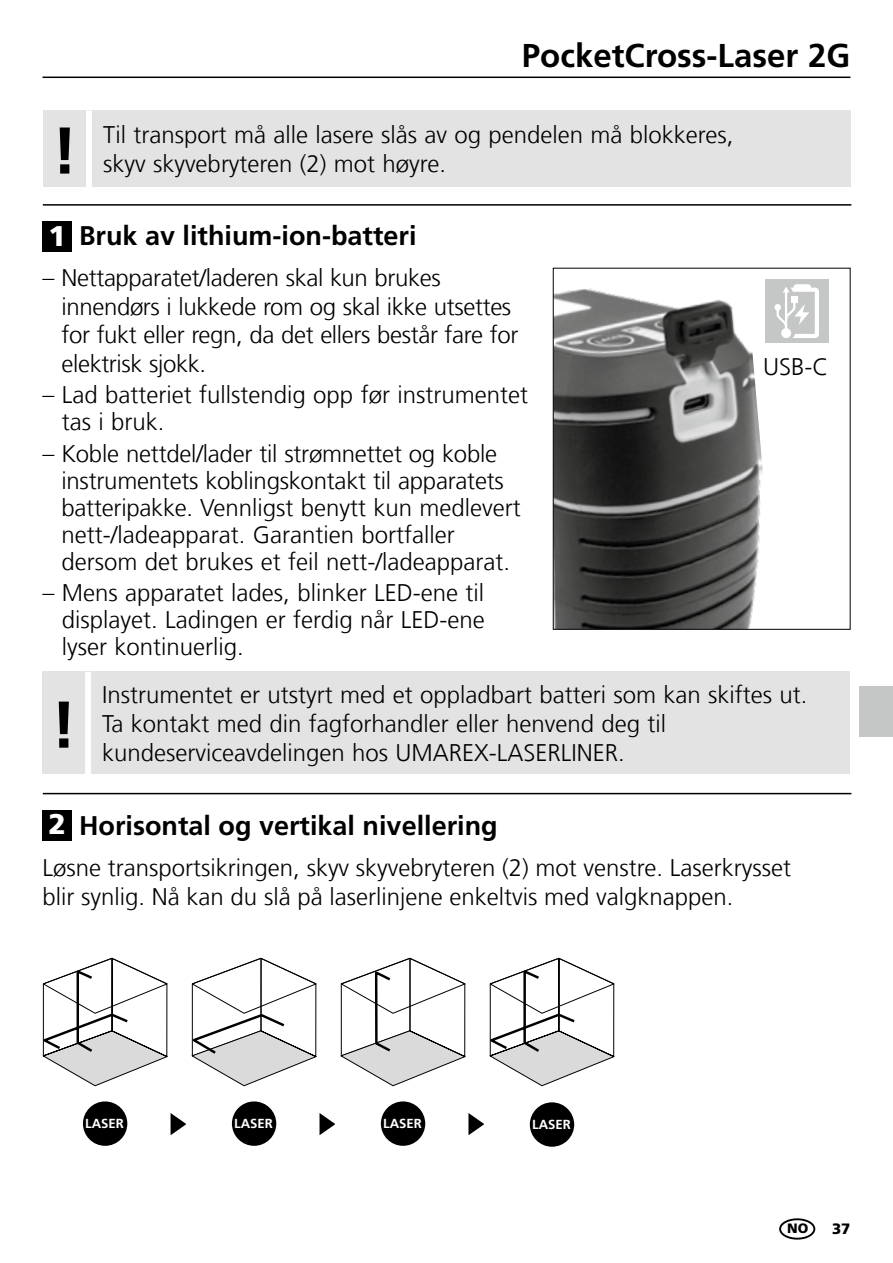
<style>
.page{position:relative;width:893px;height:1263px;background:#fff}
.page>*{position:absolute;margin:0;border:0;box-sizing:border-box;transform-origin:0 0}
.t1{font:700 66px "Frutiger LT Com";color:#000}
.t2{font:700 33px "Frutiger LT Com";color:#000}
.t3{font:900 28.5px "Frutiger LT Com";color:#fff}
.t4{font:700 27px "Frutiger LT Com";color:#000}
.t5{font:300 24px/27px "Frutiger LT Com";color:#000}
.t6{font:900 15px "Frutiger LT Com";color:#000}
.t7{font:900 13.5px "Frutiger LT Com";color:#000}
.t8{font:700 13.2px "Frutiger LT Com";color:#fff}
</style>
<div class="page">
<hr style="left:43px;top:77px;width:807px;height:1px;background:#000">
<hr style="left:43px;top:204px;width:808px;height:2px;background:#000">
<div style="left:43px;top:221px;width:29px;height:30px;background:#000"></div>
<div style="left:765px;top:279px;width:63px;height:64px;background:#c5c6c6"></div>
<svg style="left:777px;top:284px;width:42px;height:54px"></svg>
<img style="left:555px;top:288px;width:222px;height:340px">
<div style="left:553px;top:268px;width:297px;height:362px;border:1px solid #000"></div>
<hr style="left:43px;top:793px;width:808px;height:1px;background:#000">
<div style="left:83px;top:1101px;width:44px;height:45px;background:#000;border-radius:50%"></div>
<div style="left:232px;top:1101px;width:44px;height:45px;background:#000;border-radius:50%"></div>
<div style="left:381px;top:1101px;width:44px;height:45px;background:#000;border-radius:50%"></div>
<svg style="left:170px;top:1113px;width:16px;height:22px"></svg>
<svg style="left:319px;top:1113px;width:16px;height:22px"></svg>
<svg style="left:468px;top:1113px;width:16px;height:22px"></svg>
<div style="left:530px;top:1102px;width:44px;height:45px;background:#000;border-radius:50%"></div>
<svg style="left:192px;top:958px;width:124px;height:128px"></svg>
<svg style="left:43px;top:958px;width:124px;height:128px"></svg>
<svg style="left:341px;top:958px;width:124px;height:128px"></svg>
<div style="left:43px;top:810px;width:29px;height:30px;background:#000"></div>
<svg style="left:490px;top:958px;width:124px;height:128px"></svg>
<div style="left:43px;top:672px;width:807px;height:102px;background:#e3e3e3"></div>
<div style="left:85px;top:672px;width:6px;height:102px;background:#fff"></div>
<div style="left:43px;top:111px;width:808px;height:76px;background:#e3e3e3"></div>
<div style="left:86px;top:111px;width:6px;height:76px;background:#fff"></div>
<div style="left:779px;top:1218px;width:36px;height:21px;border:2px solid #000;border-radius:50%"></div>
<div style="left:859px;top:686px;width:34px;height:51px;background:#c5c6c6"></div>
<h1 class="t1" style="left:52px;top:112px;width:27px">!</h1>
<h2 class="t2" style="left:522px;top:36px;width:330px">PocketCross-Laser 2G</h2>
<p class="t5" style="left:103px;top:122px;width:632px">Til transport må alle lasere slås av og pendelen må blokkeres,</p>
<p class="t5" style="left:103px;top:151px;width:345px">skyv skyvebryteren (2) mot høyre.</p>
<p class="t4" style="left:79px;top:220px;width:339px">Bruk av lithium-ion-batteri</p>
<p class="t5" style="left:61px;top:263px;width:458px;line-height:28.8px;text-indent:-19px">– Nettapparatet/laderen skal kun brukes innendørs i lukkede rom og skal ikke utsettes for fukt eller regn, da det ellers består fare for elektrisk sjokk.</p>
<p class="t5" style="left:62px;top:382px;width:468px;text-indent:-19px">– Lad batteriet fullstendig opp før instrumentet tas i bruk.</p>
<p class="t5" style="left:61px;top:440px;width:461px;text-indent:-19px">– Koble nettdel/lader til strømnettet og koble instrumentets koblingskontakt til apparatets batteripakke. Vennligst benytt kun medlevert nett-/ladeapparat. Garantien bortfaller dersom det brukes et feil nett-/ladeapparat.</p>
<p class="t5" style="left:62px;top:579px;width:424px;text-align:justify;text-indent:-19px">– Mens apparatet lades, blinker LED-ene til displayet. Ladingen er ferdig når LED-ene lyser kontinuerlig.</p>
<p class="t3" style="left:48px;top:219px;width:19px">1</p>
<p class="t5" style="left:763px;top:354px;width:67px">USB-C</p>
<h1 class="t1" style="left:51px;top:686px;width:27px">!</h1>
<p class="t5" style="left:102px;top:681px;width:707px;line-height:28.8px">Instrumentet er utstyrt med et oppladbart batteri som kan skiftes ut.<br>Ta kontakt med din fagforhandler eller henvend deg til kundeserviceavdelingen hos UMAREX-LASERLINER.</p>
<p class="t3" style="left:48px;top:807px;width:19px">2</p>
<p class="t5" style="left:43px;top:853px;width:750px;line-height:28.8px">Løsne transportsikringen, skyv skyvebryteren (2) mot venstre. Laserkrysset blir synlig. Nå kan du slå på laserlinjene enkeltvis med valgknappen.</p>
<p class="t4" style="left:79px;top:810px;width:420px">Horisontal og vertikal nivellering</p>
<p class="t8" style="left:85px;top:1116px;width:40px">LASER</p>
<p class="t8" style="left:234px;top:1116px;width:40px">LASER</p>
<p class="t8" style="left:383px;top:1116px;width:40px">LASER</p>
<p class="t8" style="left:532px;top:1117px;width:40px">LASER</p>
<p class="t7" style="left:787px;top:1220px;width:23px">NO</p>
<p class="t6" style="left:832px;top:1219px;width:20px">37</p>
</div>
